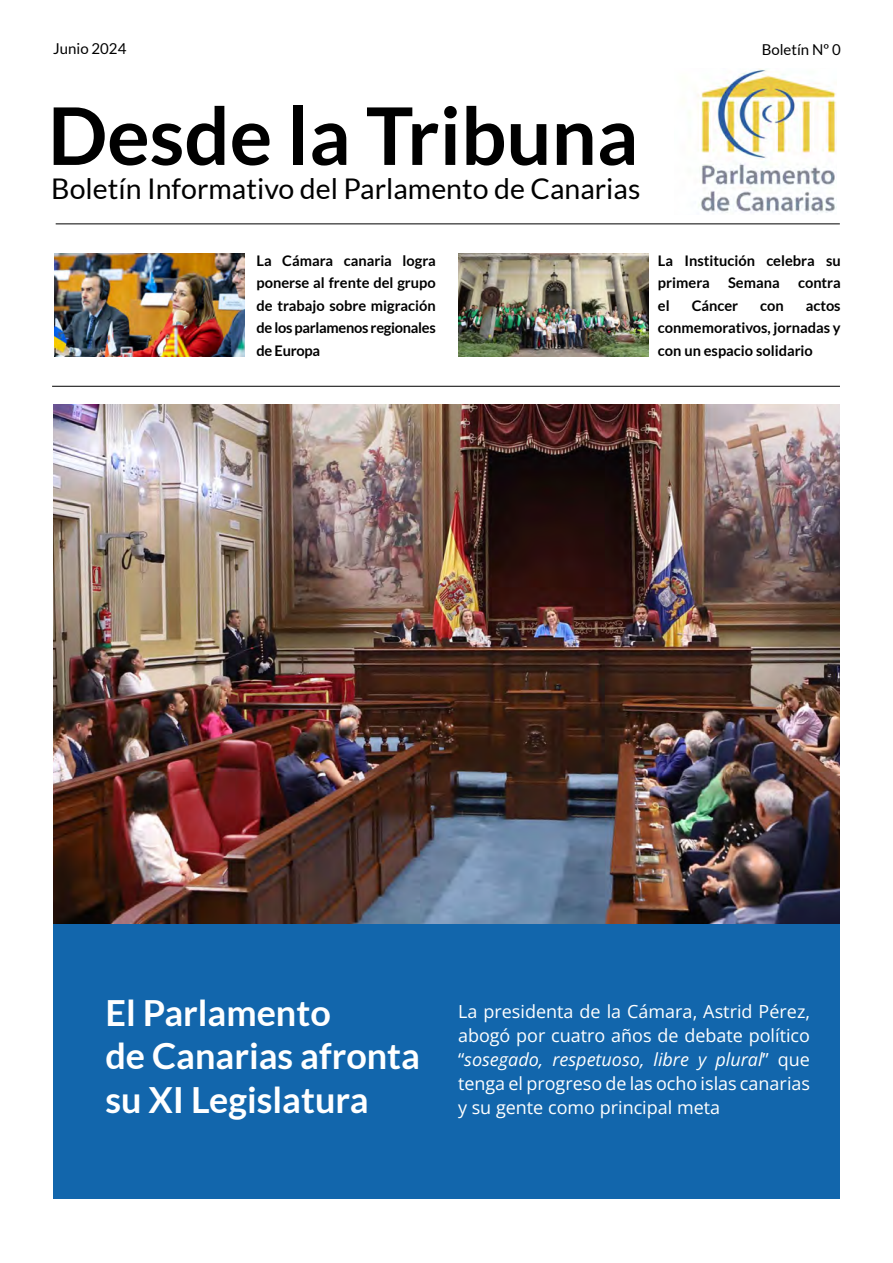
<style>
.page{position:relative;width:893px;height:1263px;background:#fff}
.page>*{position:absolute;margin:0;border:0;box-sizing:border-box;transform-origin:0 0}
.t1{font:700 79.5px "Lato";color:#000}
.t2{font:700 36px/43.2px "Lato";color:#fff}
.t3{font:28.5px "Lato";color:#000}
.t4{font:18px/24px "Open Sans";color:#fff;text-align:justify}
.t5{font:15px "Lato";color:#000}
.t6{font:700 14.7px/22.5px "Lato";color:#000;text-align:justify}
.s1{font-style:italic}
</style>
<div class="page">
<img style="left:53px;top:405px;width:787px;height:519px">
<div style="left:53px;top:924px;width:787px;height:275px;background:#1266ac"></div>
<hr style="left:56px;top:223px;width:784px;height:1px;background:#000">
<hr style="left:52px;top:386px;width:788px;height:1px;background:#000">
<img style="left:697px;top:68px;width:140px;height:146px">
<img style="left:55px;top:254px;width:189px;height:102px">
<img style="left:459px;top:254px;width:189px;height:102px">
<p class="t5" style="left:53px;top:40px;width:75px">Junio 2024</p>
<p class="t5" style="left:762px;top:41px;width:81px">Boletín Nº 0</p>
<h1 class="t1" style="left:48px;top:90px;width:592px">Desde la Tribuna</h1>
<h3 class="t3" style="left:51px;top:172px;width:591px">Boletín Informativo del Parlamento de Canarias</h3>
<p class="t6" style="left:256px;top:249px;width:181px">La Cámara canaria logra ponerse al frente del grupo de trabajo sobre migración de los parlamenos regionales de Europa</p>
<p class="t6" style="left:658px;top:249px;width:184px">La Institución celebra su primera</p>
<p class="t6" style="left:728px;top:271px;width:53px">Semana</p>
<p class="t6" style="left:798px;top:271px;width:44px">contra</p>
<p class="t6" style="left:658px;top:294px;width:13px">el</p>
<p class="t6" style="left:692px;top:294px;width:48px">Cáncer</p>
<p class="t6" style="left:760px;top:294px;width:25px">con</p>
<p class="t6" style="left:658px;top:294px;width:184px;text-indent:148px">actos conmemorativos, jornadas y con un espacio solidario</p>
<h2 class="t2" style="left:105px;top:991px;width:316px">El Parlamento<br>de Canarias afronta su XI Legislatura</h2>
<p class="t4" style="left:458px;top:998px;width:354px">La presidenta de la Cámara, Astrid Pérez, abogó por cuatro años de debate político “<span class="s1">sosegado, respetuoso, libre y plural</span>” que tenga el progreso de las ocho islas canarias y su gente como principal meta</p>
</div>
